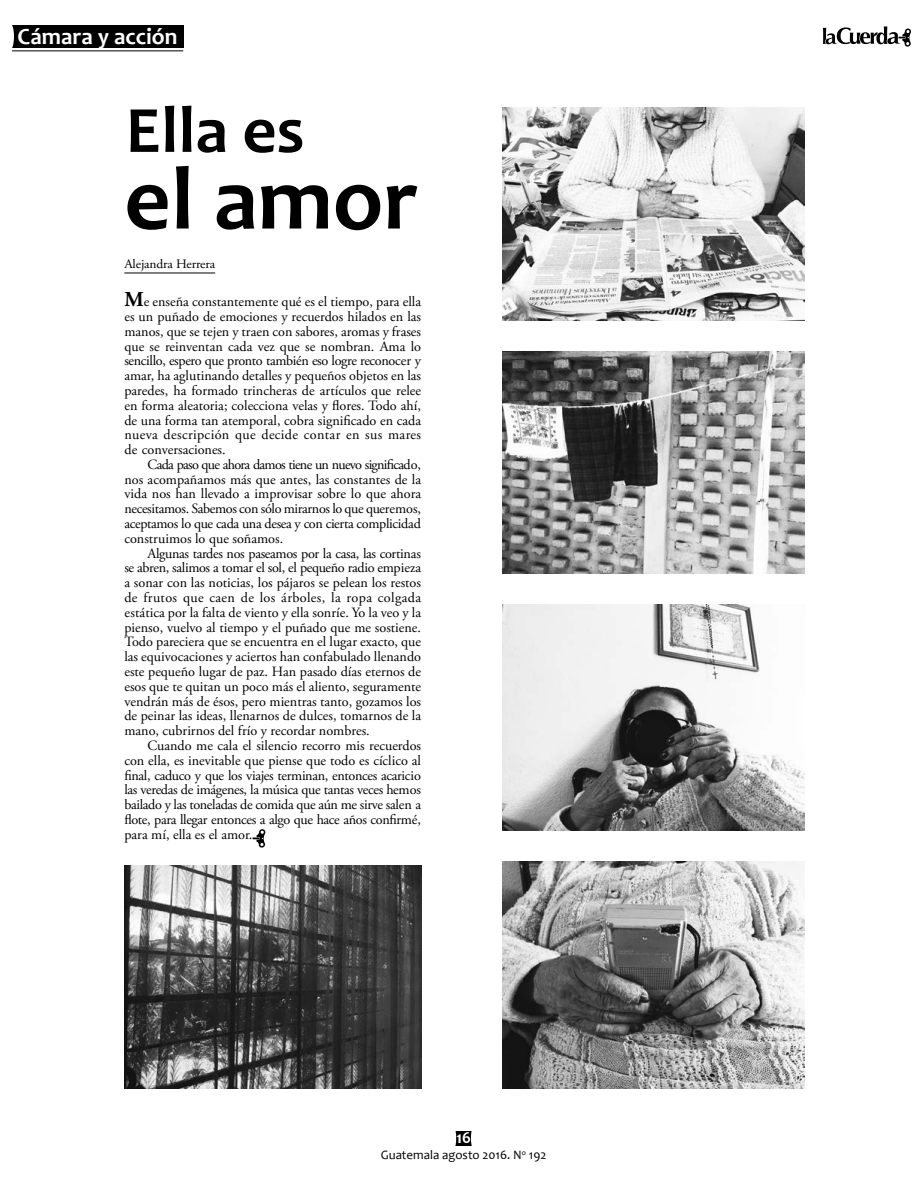
<style>
.page{position:relative;width:918px;height:1188px;background:#fff}
.page>*{position:absolute;margin:0;border:0;box-sizing:border-box;transform-origin:0 0}
.t1{font:700 90.3px "Candara";color:#000}
.t2{font:700 66.6px "Candara";color:#000}
.t3{font:700 23.1px "Candara";color:#fff}
.t4{font:700 16.8px "Candara";color:#fff}
.t5{font:14.1px/14.9px "Adobe Garamond Pro";color:#000;text-align:justify}
.t6{font:12.9px "Candara";color:#000}
.t7{font:12.9px "Adobe Garamond Pro";letter-spacing:-.01em;color:#000;scale:1.04 1}
.s1{font-weight:700;font-size:21.3px}
</style>
<div class="page">
<div style="left:11px;top:25px;width:172px;height:23px;background:#000"></div>
<div style="left:7px;top:24px;width:7px;height:25px;background:#fff;border-radius:50%"></div>
<hr style="left:12px;top:51px;width:171px;height:1px;background:#000">
<svg style="left:823px;top:26px;width:88px;height:21px"></svg>
<div style="left:455px;top:1131px;width:17px;height:15px;background:#000"></div>
<svg style="left:455px;top:1131px;width:1px;height:15px"></svg>
<svg style="left:471px;top:1131px;width:1px;height:15px"></svg>
<hr style="left:124px;top:273px;width:91px;height:1px;background:#000">
<svg style="left:253px;top:829px;width:13px;height:19px"></svg>
<img style="left:503px;top:107px;width:301px;height:213px">
<img style="left:124px;top:866px;width:297px;height:222px">
<img style="left:502px;top:604px;width:303px;height:227px">
<img style="left:502px;top:862px;width:303px;height:226px">
<img style="left:502px;top:351px;width:302px;height:222px">
<h3 class="t3" style="left:18px;top:22px;width:161px">Cámara y acción</h3>
<h2 class="t2" style="left:126px;top:88px;width:180px">Ella es</h2>
<h1 class="t1" style="left:124px;top:143px;width:295px">el amor</h1>
<p class="t7" style="left:124px;top:256px;width:89px">Alejandra Herrera</p>
<p class="t5" style="left:124px;top:295px;width:298px"><span class="s1">M</span>e enseña constantemente qué es el tiempo, para ella es un puñado de emociones y recuerdos hilados en las manos, que se tejen y traen con sabores, aromas y frases que se reinventan cada vez que se nombran. Ama lo sencillo, espero que pronto también eso logre reconocer y amar, ha aglutinando detalles y pequeños objetos en las paredes, ha formado trincheras de artículos que relee en forma aleatoria; colecciona velas y flores. Todo ahí, de una forma tan atemporal, cobra significado en cada nueva descripción que decide contar en sus mares de conversaciones.</p>
<p class="t5" style="left:124px;top:458px;width:298px;text-indent:23px">Cada paso que ahora damos tiene un nuevo significado, nos acompañamos más que antes, las constantes de la vida nos han llevado a improvisar sobre lo que ahora necesitamos. Sabemos con sólo mirarnos lo que queremos, aceptamos lo que cada una desea y con cierta complicidad construimos lo que soñamos.</p>
<p class="t5" style="left:124px;top:546px;width:298px;text-indent:23px">Algunas tardes nos paseamos por la casa, las cortinas se abren, salimos a tomar el sol, el pequeño radio empieza a sonar con las noticias, los pájaros se pelean los restos de frutos que caen de los árboles, la ropa colgada estática por la falta de viento y ella sonríe. Yo la veo y la pienso, vuelvo al tiempo y el puñado que me sostiene.<br>Todo pareciera que se encuentra en el lugar exacto, que las equivocaciones y aciertos han confabulado llenando este pequeño lugar de paz. Han pasado días eternos de esos que te quitan un poco más el aliento, seguramente vendrán más de ésos, pero mientras tanto, gozamos los de peinar las ideas, llenarnos de dulces, tomarnos de la mano, cubrirnos del frío y recordar nombres.</p>
<p class="t5" style="left:124px;top:739px;width:298px;text-indent:23px">Cuando me cala el silencio recorro mis recuerdos con ella, es inevitable que piense que todo es cíclico al final, caduco y que los viajes terminan, entonces acaricio las veredas de imágenes, la música que tantas veces hemos bailado y las toneladas de comida que aún me sirve salen a flote, para llegar entonces a algo que hace años confirmé, para mí, ella es el amor.</p>
<p class="t4" style="left:457px;top:1127px;width:16px">16</p>
<p class="t6" style="left:381px;top:1147px;width:167px">Guatemala agosto 2016. N<sup>o</sup> 192</p>
</div>
